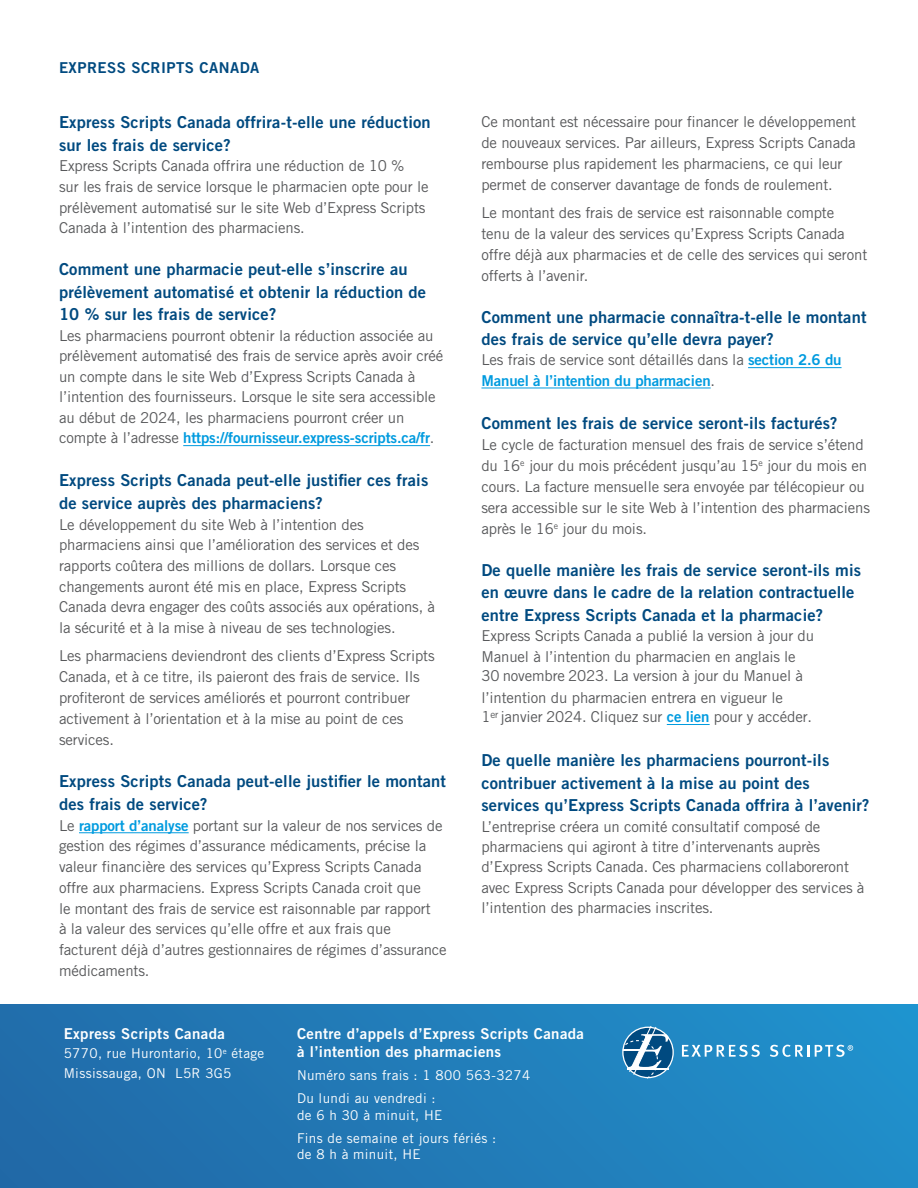
<style>
.page{position:relative;width:918px;height:1188px;background:#fff}
.page>*{position:absolute;margin:0;border:0;box-sizing:border-box;transform-origin:0 0}
.t1{font:16.5px/22.5px "Trade Gothic LT Std Bd 2";letter-spacing:.01em;color:#004a80}
.t2{font:15px/21px "Trade Gothic LT Std";letter-spacing:-.01em;color:#58595b}
.t3{font:15px "Trade Gothic LT Std Bd 2";letter-spacing:-.01em;color:#009bdf}
.t4{font:15px/17.7px "Trade Gothic LT Std Bd 2";letter-spacing:.025em;color:#fff}
.t5{font:15px "Trade Gothic LT Std Bd 2";letter-spacing:.03em;color:#004a80}
.t6{font:13.5px/23.2px "Trade Gothic LT Std";letter-spacing:.025em;color:#fff}
.s1{font-family:"Trade Gothic LT Std";color:#58595b}
.s2{font-family:"Trade Gothic LT Std Bd 2";color:#009bdf}
</style>
<div class="page">
<hr style="left:79px;top:832px;width:110px;height:1px;background:#009bdf">
<hr style="left:183px;top:445px;width:247px;height:1px;background:#009bdf">
<hr style="left:667px;top:724px;width:43px;height:1px;background:#009bdf">
<hr style="left:481px;top:388px;width:230px;height:1px;background:#009bdf">
<hr style="left:748px;top:367px;width:94px;height:1px;background:#009bdf">
<div style="left:0;top:1004px;width:918px;height:184px;background:linear-gradient(to right,#226aa8,#2190cb)"></div>
<svg style="left:622px;top:1027px;width:52px;height:51px"></svg>
<svg style="left:682px;top:1045px;width:78px;height:12px"></svg>
<svg style="left:770px;top:1045px;width:39px;height:12px"></svg>
<svg style="left:815px;top:1045px;width:38px;height:12px"></svg>
<hr style="left:623px;top:1049px;width:21px;height:2px;background:#fff">
<svg style="left:625px;top:1026px;width:44px;height:53px"></svg>
<p class="t5" style="left:59px;top:59px;width:202px">EXPRESS SCRIPTS CANADA</p>
<p class="t1" style="left:59px;top:111px;width:373px">Express Scripts Canada offrira-t-elle une réduction sur les frais de service?</p>
<p class="t2" style="left:59px;top:156px;width:371px;line-height:20.5px">Express Scripts Canada offrira une réduction de 10 %<br>sur les frais de service lorsque le pharmacien opte pour le prélèvement automatisé sur le site Web d’Express Scripts Canada à l’intention des pharmaciens.</p>
<p class="t1" style="left:59px;top:258px;width:369px">Comment une pharmacie peut-elle s’inscrire au prélèvement automatisé et obtenir la réduction de<br>10 % sur les frais de service?</p>
<p class="t2" style="left:59px;top:325px;width:386px;line-height:20.5px">Les pharmaciens pourront obtenir la réduction associée au prélèvement automatisé des frais de service après avoir créé un compte dans le site Web d’Express Scripts Canada à l’intention des fournisseurs. Lorsque le site sera accessible au début de 2024, les pharmaciens pourront créer un</p>
<p class="t3" style="left:59px;top:429px;width:377px"><span class="s1">compte à l’adresse</span> https://fournisseur.express-scripts.ca/fr<span class="s1">.</span></p>
<p class="t1" style="left:59px;top:468px;width:371px">Express Scripts Canada peut-elle justifier ces frais de service auprès des pharmaciens?</p>
<p class="t2" style="left:59px;top:514px;width:378px">Le développement du site Web à l’intention des pharmaciens ainsi que l’amélioration des services et des rapports coûtera des millions de dollars. Lorsque ces changements auront été mis en place, Express Scripts Canada devra engager des coûts associés aux opérations, à la sécurité et à la mise à niveau de ses technologies.</p>
<p class="t2" style="left:59px;top:645px;width:377px">Les pharmaciens deviendront des clients d’Express Scripts Canada, et à ce titre, ils paieront des frais de service. Ils profiteront de services améliorés et pourront contribuer activement à l’orientation et à la mise au point de ces services.</p>
<p class="t1" style="left:59px;top:769px;width:388px">Express Scripts Canada peut-elle justifier le montant des frais de service?</p>
<p class="t2" style="left:59px;top:815px;width:389px">Le <span class="s2">rapport d’analyse</span> portant sur la valeur de nos services de gestion des régimes d’assurance médicaments, précise la valeur financière des services qu’Express Scripts Canada offre aux pharmaciens. Express Scripts Canada croit que<br>le montant des frais de service est raisonnable par rapport<br>à la valeur des services qu’elle offre et aux frais que facturent déjà d’autres gestionnaires de régimes d’assurance médicaments.</p>
<p class="t2" style="left:481px;top:111px;width:376px">Ce montant est nécessaire pour financer le développement de nouveaux services. Par ailleurs, Express Scripts Canada rembourse plus rapidement les pharmaciens, ce qui leur permet de conserver davantage de fonds de roulement.</p>
<p class="t2" style="left:481px;top:202px;width:387px">Le montant des frais de service est raisonnable compte<br>tenu de la valeur des services qu’Express Scripts Canada offre déjà aux pharmacies et de celle des services qui seront offerts à l’avenir.</p>
<p class="t1" style="left:481px;top:305px;width:387px">Comment une pharmacie connaîtra-t-elle le montant des frais de service qu’elle devra payer?</p>
<p class="t2" style="left:481px;top:349px;width:362px">Les frais de service sont détaillés dans la <span class="s2">section 2.6 du</span></p>
<p class="t3" style="left:481px;top:371px;width:235px">Manuel à l’intention du pharmacien<span class="s1">.</span></p>
<p class="t1" style="left:481px;top:411px;width:358px">Comment les frais de service seront-ils facturés?</p>
<p class="t2" style="left:481px;top:434px;width:390px">Le cycle de facturation mensuel des frais de service s’étend du 16<sup>e</sup> jour du mois précédent jusqu’au 15<sup>e</sup> jour du mois en cours. La facture mensuelle sera envoyée par télécopieur ou sera accessible sur le site Web à l’intention des pharmaciens après le 16<sup>e</sup> jour du mois.</p>
<p class="t1" style="left:481px;top:558px;width:381px">De quelle manière les frais de service seront-ils mis en œuvre dans le cadre de la relation contractuelle entre Express Scripts Canada et la pharmacie?</p>
<p class="t2" style="left:481px;top:626px;width:334px;line-height:20.1px">Express Scripts Canada a publié la version à jour du<br>Manuel à l’intention du pharmacien en anglais le<br>30 novembre 2023. La version à jour du Manuel à</p>
<p class="t2" style="left:481px;top:687px;width:332px;line-height:19.6px">l’intention du pharmacien entrera en vigueur le<br>1<sup>er</sup> janvier 2024. Cliquez sur <span class="s2">ce lien</span> pour y accéder.</p>
<p class="t1" style="left:481px;top:749px;width:390px">De quelle manière les pharmaciens pourront-ils contribuer activement à la mise au point des services qu’Express Scripts Canada offrira à l’avenir?</p>
<p class="t2" style="left:481px;top:816px;width:385px;line-height:20.4px">L’entreprise créera un comité consultatif composé de pharmaciens qui agiront à titre d’intervenants auprès d’Express Scripts Canada. Ces pharmaciens collaboreront avec Express Scripts Canada pour développer des services à l’intention des pharmacies inscrites.</p>
<p class="t4" style="left:64px;top:1025px;width:163px">Express Scripts Canada</p>
<p class="t6" style="left:64px;top:1044px;width:202px;line-height:19.5px">5770, rue Hurontario, 10<sup>e</sup> étage<br>Mississauga, ON L5R 3G5</p>
<p class="t4" style="left:297px;top:1025px;width:289px">Centre d’appels d’Express Scripts Canada à l’intention des pharmaciens</p>
<p class="t6" style="left:297px;top:1063px;width:235px">Numéro sans frais : 1 800 563-3274<br>Du lundi au vendredi :</p>
<p class="t6" style="left:297px;top:1103px;width:201px">de 6 h 30 à minuit, HE<br>Fins de semaine et jours fériés :</p>
<p class="t6" style="left:297px;top:1143px;width:125px">de 8 h à minuit, HE</p>
</div>
